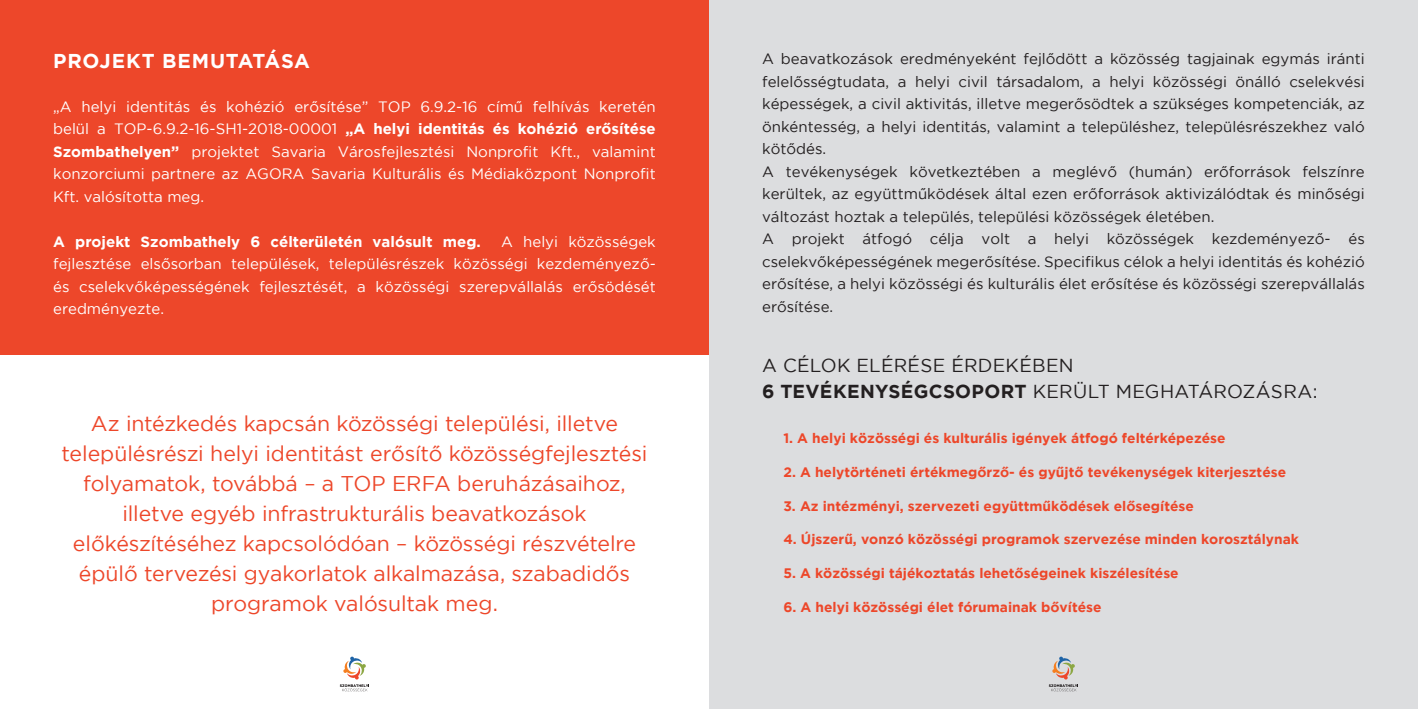
<style>
.page{position:relative;width:1418px;height:709px;background:#fff}
.page>*{position:absolute;margin:0;border:0;box-sizing:border-box;transform-origin:0 0}
.t1{font:21.25px/30px "Gotham";letter-spacing:-.005em;color:#ed472a;text-align:center}
.t2{font:700 20px "Gotham";letter-spacing:.035em;color:#fff}
.t3{font:18.75px/26.2px "Gotham";letter-spacing:.015em;color:#231f20}
.t4{font:15px/22.5px "Gotham";color:#231f20}
.t5{font:15px/22.5px "Gotham";color:#fff;text-align:justify}
.t6{font:700 15px "Gotham";color:#fff}
.t7{font:700 13.75px "Gotham";color:#ed472a}
.s1{font-weight:700}
</style>
<div class="page">
<svg style="left:340px;top:656px;width:29px;height:35px"></svg>
<div style="left:709px;top:0;width:708px;height:709px;background:#dcdddf"></div>
<div style="left:0;top:0;width:709px;height:354px;background:#ed472a"></div>
<svg style="left:1048px;top:656px;width:30px;height:35px"></svg>
<h2 class="t2" style="left:53px;top:49px;width:258px">PROJEKT BEMUTATÁSA</h2>
<p class="t5" style="left:53px;top:95px;width:604px">„A helyi identitás és kohézió erősítése” TOP 6.9.2-16 című felhívás keretén belül a TOP-6.9.2-16-SH1-2018-00001 <span class="s1">„A helyi identitás és kohézió erősítése Szombathelyen”</span> projektet Savaria Városfejlesztési Nonprofit Kft., valamint konzorciumi partnere az AGORA Savaria Kulturális és Médiaközpont Nonprofit Kft. valósította meg.</p>
<p class="t6" style="left:53px;top:233px;width:429px">A projekt Szombathely 6 célterületén valósult meg.</p>
<p class="t5" style="left:53px;top:230px;width:604px;text-indent:448px">A helyi közösségek fejlesztése elsősorban települések, településrészek közösségi kezdeményező&shy;és cselekvőképességének fejlesztését, a közösségi szerepvállalás erősödését eredményezte.</p>
<p class="t1" style="left:62px;top:408px;width:587px">Az intézkedés kapcsán közösségi települési, illetve településrészi helyi identitást erősítő közösségfejlesztési folyamatok, továbbá – a TOP ERFA beruházásaihoz, illetve egyéb infrastrukturális beavatkozások előkészítéséhez kapcsolódóan – közösségi részvételre épülő tervezési gyakorlatok alkalmazása, szabadidős programok valósultak meg.</p>
<p class="t4" style="left:762px;top:47px;width:604px">A beavatkozások eredményeként fejlődött a közösség tagjainak egymás iránti felelősségtudata, a helyi civil társadalom, a helyi közösségi önálló cselekvési képességek, a civil aktivitás, illetve megerősödtek a szükséges kompetenciák, az önkéntesség, a helyi identitás, valamint a településhez, településrészekhez való kötődés.<br>A tevékenységek következtében a meglévő (humán) erőforrások felszínre kerültek, az együttműködések által ezen erőforrások aktivizálódtak és minőségi változást hoztak a település, települési közösségek életében.<br>A projekt átfogó célja volt a helyi közösségek kezdeményező- és cselekvőképességének megerősítése. Specifikus célok a helyi identitás és kohézió erősítése, a helyi közösségi és kulturális élet erősítése és közösségi szerepvállalás erősítése.</p>
<p class="t3" style="left:762px;top:352px;width:557px">A CÉLOK ELÉRÉSE ÉRDEKÉBEN<br><span class="s1">6 TEVÉKENYSÉGCSOPORT</span> KERÜLT MEGHATÁROZÁSRA:</p>
<p class="t7" style="left:783px;top:430px;width:443px">1. A helyi közösségi és kulturális igények átfogó feltérképezése</p>
<p class="t7" style="left:783px;top:464px;width:504px">2. A helytörténeti értékmegőrző- és gyűjtő tevékenységek kiterjesztése</p>
<p class="t7" style="left:783px;top:498px;width:412px">3. Az intézményi, szervezeti együttműködések elősegítése</p>
<p class="t7" style="left:783px;top:531px;width:517px">4. Újszerű, vonzó közösségi programok szervezése minden korosztálynak</p>
<p class="t7" style="left:783px;top:565px;width:397px">5. A közösségi tájékoztatás lehetőségeinek kiszélesítése</p>
<p class="t7" style="left:783px;top:599px;width:319px">6. A helyi közösségi élet fórumainak bővítése</p>
</div>
